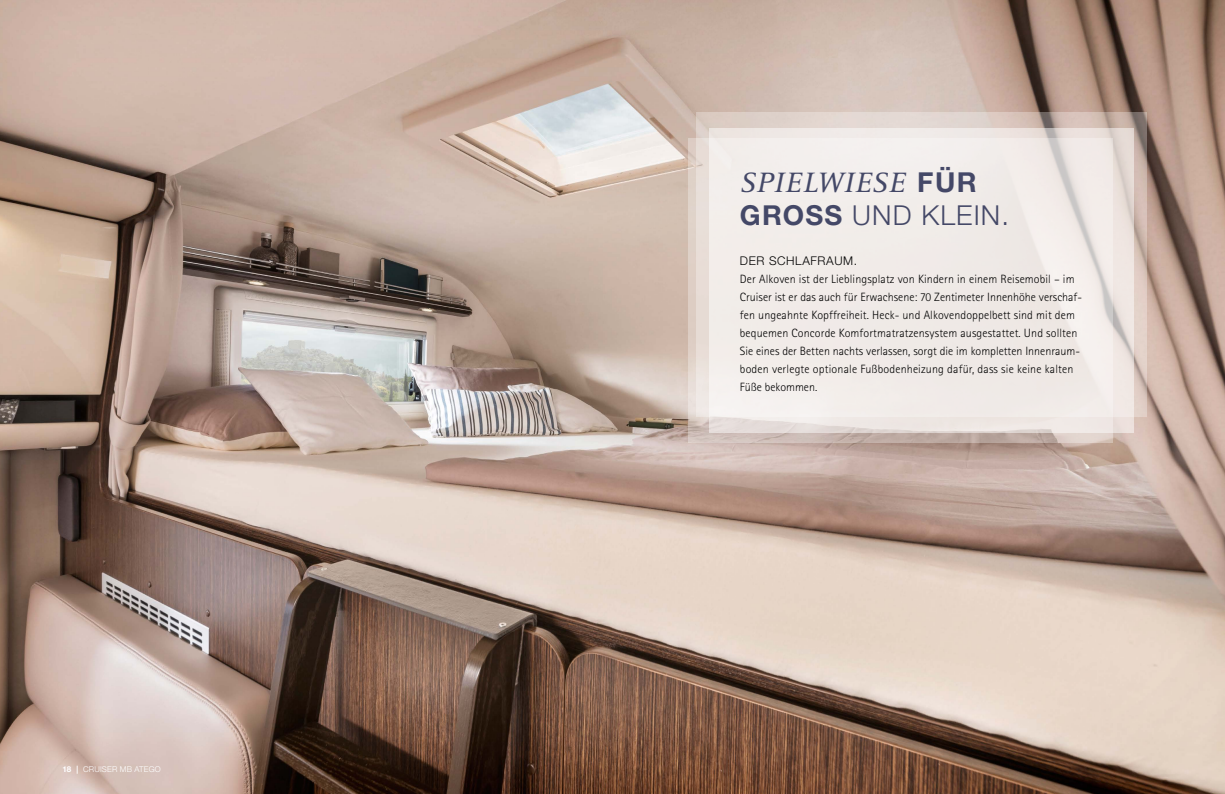
<style>
.page{position:relative;width:1225px;height:794px;background:#fff}
.page>*{position:absolute;margin:0;border:0;box-sizing:border-box;transform-origin:0 0}
.t1{font:italic 29px "Rotis Serif";letter-spacing:.04em;color:#444867}
.t2{font:300 27.5px "Helvetica Neue";letter-spacing:.04em;color:#444867}
.t3{font:300 12px/18px "Rotis Sans Serif";letter-spacing:.01em;color:#000}
.t4{font:300 12px "Helvetica Neue";letter-spacing:.05em;color:#000}
.t5{font:300 8px "Helvetica Neue";letter-spacing:.02em;color:#fff}
.s1{font-weight:700}
.s2{font-family:"Helvetica Neue";font-weight:700;font-style:normal;font-size:27.5px}
</style>
<div class="page">
<img style="left:0;top:0;width:1225px;height:794px">
<svg style="left:696px;top:113px;width:451px;height:303px"></svg>
<svg style="left:688px;top:139px;width:424px;height:304px;fill:#f1ebe8"></svg>
<p class="t5" style="left:62px;top:764px;width:100px"><span class="s1">18 |</span> CRUISER MB ATEGO</p>
<h1 class="t1" style="left:740px;top:166px;width:238px">SPIELWIESE <span class="s2">FÜR</span></h1>
<h2 class="t2" style="left:740px;top:199px;width:270px"><span class="s1">GROSS</span> UND KLEIN.</h2>
<p class="t4" style="left:740px;top:253px;width:119px">DER SCHLAFRAUM.</p>
<p class="t3" style="left:740px;top:270px;width:343px">Der Alkoven ist der Lieblingsplatz von Kindern in einem Reisemobil – im Cruiser ist er das auch für Erwachsene: 70 Zentimeter Innenhöhe verschaf&shy;fen ungeahnte Kopffreiheit. Heck- und Alkovendoppelbett sind mit dem bequemen Concorde Komfortmatratzensystem ausgestattet. Und sollten Sie eines der Betten nachts verlassen, sorgt die im kompletten Innenraum&shy;boden verlegte optionale Fußbodenheizung dafür, dass sie keine kalten Füße bekommen.</p>
</div>
